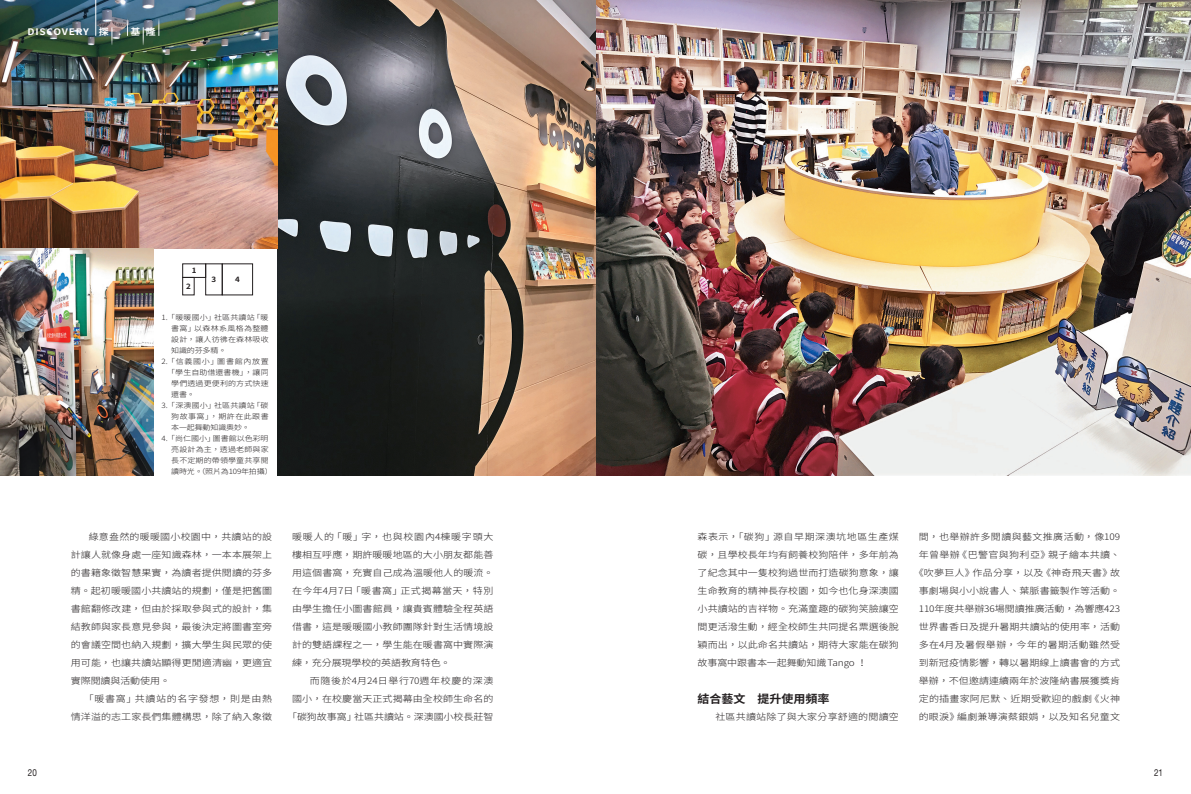
<style>
.page{position:relative;width:1191px;height:794px;background:#fff}
.page>*{position:absolute;margin:0;border:0;box-sizing:border-box;transform-origin:0 0}
.KL-小標-小{font:700 11.4px "Noto Sans CJ Ktc";color:#231f20;scale:1.05 1}
.t1{font:9.6px "Helvetica Neue LT Std";color:#231f20;scale:.83 1}
.KL-內文-2128{font:300 9px/18px "Noto Sans CJ Ktc";letter-spacing:.01em;color:#231f20;text-align:justify;scale:1.11 1}
.t2{font:700 9px "Noto Sans CJ Ktc";letter-spacing:.08em;color:#fff;scale:1.11 1}
.KL-圖說-2128{font:300 7.2px/11px "Noto Sans CJ Ktc";letter-spacing:.015em;color:#231f20;text-align:justify;scale:1.11 1}
.KL-圖說-2128-2{font:300 7.2px "Noto Sans CJ Ktc";letter-spacing:.085em;color:#231f20;scale:1.11 1}
.KL-圖說數字編號-2128{font:700 7.2px "Noto Sans CJ Ktc";color:#231f20;scale:1.11 1}
</style>
<div class="page">
<img style="left:278px;top:0;width:913px;height:475px">
<img style="left:0;top:0;width:278px;height:248px">
<img style="left:0;top:248px;width:154px;height:227px">
<hr style="left:96px;top:0;width:1px;height:36px;background:#fff">
<svg style="left:112px;top:27px;width:1px;height:18px"></svg>
<svg style="left:143px;top:27px;width:1px;height:18px"></svg>
<svg style="left:127px;top:18px;width:1px;height:18px"></svg>
<svg style="left:159px;top:18px;width:1px;height:18px"></svg>
<div style="left:182px;top:277px;width:12px;height:18px;border:1px solid #231f20"></div>
<div style="left:205px;top:264px;width:17px;height:31px;border:1px solid #231f20"></div>
<div style="left:222px;top:264px;width:31px;height:31px;border:1px solid #231f20"></div>
<p class="t2" style="left:27px;top:27px;width:57px">DISCOVERY</p>
<p class="t2" style="left:99px;top:27px;width:53px">探.基隆</p>
<p class="KL-圖說數字編號-2128" style="left:192px;top:267px;width:6px">1</p>
<p class="KL-圖說數字編號-2128" style="left:212px;top:275px;width:6px">3</p>
<p class="KL-圖說數字編號-2128" style="left:235px;top:275px;width:6px">4</p>
<p class="KL-圖說-2128" style="left:171px;top:312px;width:89px;text-indent:-10px">1. 「暖暖國小」社區共讀站「暖書窩」以森林系風格為整體設計，讓人彷彿在森林吸收知識的芬多精。</p>
<p class="KL-圖說-2128-2" style="left:162px;top:358px;width:98px">2. 「信義國小」圖書館內放置</p>
<p class="KL-圖說-2128" style="left:167px;top:367px;width:93px">「學生自助借還書機」，讓同</p>
<p class="KL-圖說-2128" style="left:171px;top:378px;width:89px">學們透過更便利的方式快速</p>
<p class="KL-圖說-2128" style="left:171px;top:389px;width:23px">還書。</p>
<p class="KL-圖說-2128" style="left:171px;top:400px;width:89px;text-indent:-10px">3. 「深澳國小」社區共讀站「碳狗故事窩」，期許在此跟書本一起舞動知識奧妙。</p>
<p class="KL-圖說-2128" style="left:171px;top:433px;width:93px;text-align:left;text-indent:-10px">4. 「尚仁國小」圖書館以色彩明亮設計為主，透過老師與家長不定期的帶領學童共享閱讀時光。（照片為109年拍攝）</p>
<p class="KL-圖說數字編號-2128" style="left:186px;top:282px;width:6px">2</p>
<p class="KL-內文-2128" style="left:71px;top:528px;width:183px;text-indent:18px">綠意盎然的暖暖國小校園中，共讀站的設計讓人就像身處一座知識森林，一本本展架上的書籍象徵智慧果實，為讀者提供閱讀的芬多精。起初暖暖國小共讀站的規劃，僅是把舊圖書館翻修改建，但由於採取參與式的設計，集結教師與家長意見參與，最後決定將圖書室旁的會議空間也納入規劃，擴大學生與民眾的使用可能，也讓共讀站顯得更閒適清幽，更適宜實際閱讀與活動使用。</p>
<p class="KL-內文-2128" style="left:71px;top:690px;width:183px;text-align:right">「暖書窩」共讀站的名字發想，則是由熱<br>情洋溢的志工家長們集體構思，除了納入象徵</p>
<p class="KL-內文-2128" style="left:292px;top:528px;width:183px">暖暖人的「暖」字，也與校園內4棟暖字頭大樓相互呼應，期許暖暖地區的大小朋友都能善用這個書窩，充實自己成為溫暖他人的暖流。在今年4月7日「暖書窩」正式揭幕當天，特別由學生擔任小圖書館員，讓貴賓體驗全程英語借書，這是暖暖國小教師團隊針對生活情境設計的雙語課程之一，學生能在暖書窩中實際演練，充分展現學校的英語教育特色。</p>
<p class="KL-內文-2128" style="left:287px;top:672px;width:187px;text-align:right">而隨後於4月24日舉行70週年校慶的深澳<br>國小，在校慶當天正式揭幕由全校師生命名的「碳狗故事窩」社區共讀站。深澳國小校長莊智</p>
<p class="KL-內文-2128" style="left:697px;top:528px;width:183px">森表示，「碳狗」源自早期深澳坑地區生產煤碳，且學校長年均有飼養校狗陪伴，多年前為了紀念其中一隻校狗過世而打造碳狗意象，讓生命教育的精神長存校園，如今也化身深澳國小共讀站的吉祥物。充滿童趣的碳狗笑臉讓空間更活潑生動，經全校師生共同提名票選後脫穎而出，以此命名共讀站，期待大家能在碳狗故事窩中跟書本一起舞動知識Tango ！</p>
<p class="KL-小標-小" style="left:697px;top:692px;width:127px">結合藝文　提升使用頻率</p>
<p class="KL-內文-2128" style="left:715px;top:708px;width:167px">社區共讀站除了與大家分享舒適的閱讀空</p>
<p class="KL-內文-2128" style="left:913px;top:528px;width:187px;text-align:center">間，也舉辦許多閱讀與藝文推廣活動，像109年曾舉辦《巴警官與狗利亞》親子繪本共讀、《吹夢巨人》作品分享，以及《神奇飛天書》故事劇場與小小說書人、葉脈書籤製作等活動。<br>110年度共舉辦36場閱讀推廣活動，為響應423世界書香日及提升暑期共讀站的使用率，活動多在4月及暑假舉辦，今年的暑期活動雖然受到新冠疫情影響，轉以暑期線上讀書會的方式舉辦，不但邀請連續兩年於波隆納書展獲獎肯定的插畫家阿尼默、近期受歡迎的戲劇《火神的眼淚》編劇兼導演蔡銀娟，以及知名兒童文</p>
<p class="t1" style="left:28px;top:766px;width:12px">20</p>
<p class="t1" style="left:1154px;top:766px;width:12px">21</p>
</div>
